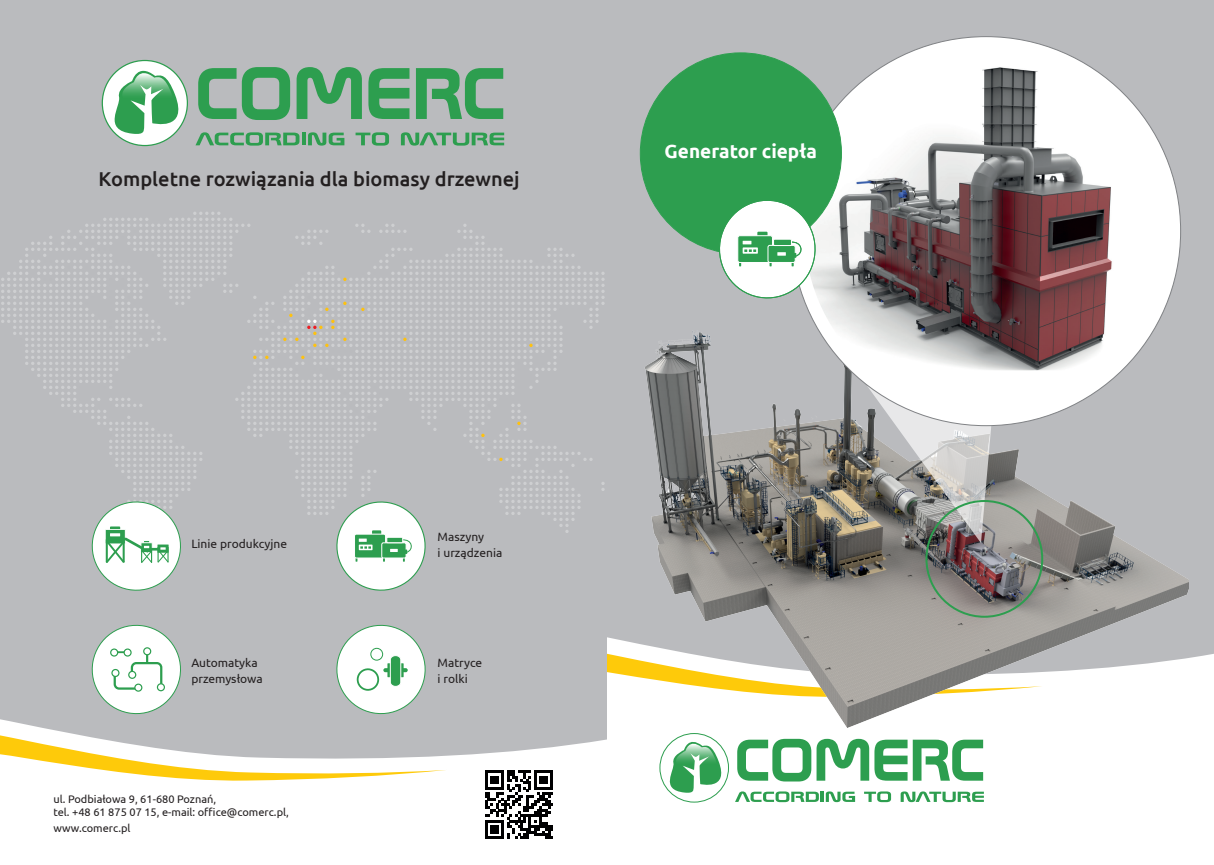
<style>
.page{position:relative;width:1214px;height:865px;background:#fff}
.page>*{position:absolute;margin:0;border:0;box-sizing:border-box;transform-origin:0 0}
.t1{font:500 20px "Ubuntu";color:#231f20}
.t2{font:700 19px "Ubuntu";color:#fff}
.t3{font:12px/16px "Ubuntu";color:#231f20}
.t4{font:11px/13.2px "Ubuntu";color:#231f20}
</style>
<div class="page">
<div style="left:607px;top:0;width:606px;height:853px;background:#babbbe"></div>
<div style="left:607px;top:637px;width:606px;height:216px;background:#fff"></div>
<svg style="left:607px;top:651px;width:10px;height:46px"></svg>
<div style="left:0;top:0;width:607px;height:853px;background:#babbbe"></div>
<svg style="left:0;top:719px;width:618px;height:134px;fill:#fff"></svg>
<svg style="left:0;top:735px;width:447px;height:46px"></svg>
<img style="left:617px;top:331px;width:571px;height:397px">
<svg style="left:658px;top:734px;width:325px;height:68px;background:#abd8b9"></svg>
<svg style="left:866px;top:384px;width:130px;height:159px"></svg>
<div style="left:925px;top:500px;width:118px;height:117px;border:2px solid #2d9e4f;border-radius:50%"></div>
<div style="left:791px;top:37px;width:389px;height:388px;background:#fff;border-radius:50%"></div>
<img style="left:804px;top:53px;width:363px;height:317px">
<svg style="left:639px;top:52px;width:202px;height:250px"></svg>
<div style="left:102px;top:60px;width:85px;height:85px;background:#fff;border-radius:50%"></div>
<svg style="left:101px;top:62px;width:87px;height:73px"></svg>
<svg style="left:198px;top:68px;width:38px;height:51px"></svg>
<svg style="left:242px;top:67px;width:48px;height:53px"></svg>
<svg style="left:296px;top:67px;width:66px;height:52px"></svg>
<svg style="left:368px;top:68px;width:41px;height:51px"></svg>
<svg style="left:416px;top:68px;width:87px;height:51px"></svg>
<svg style="left:195px;top:132px;width:149px;height:14px"></svg>
<svg style="left:355px;top:132px;width:34px;height:14px"></svg>
<svg style="left:401px;top:132px;width:103px;height:14px"></svg>
<div style="left:480px;top:765px;width:78px;height:79px;background:#fff"></div>
<svg style="left:485px;top:770px;width:68px;height:69px"></svg>
<svg style="left:336px;top:624px;width:90px;height:91px"></svg>
<div style="left:370px;top:647px;width:13px;height:14px;border:1px solid #2d9e4f;border-radius:50%"></div>
<svg style="left:91px;top:624px;width:90px;height:91px"></svg>
<div style="left:144px;top:648px;width:7px;height:6px;background:#fff;border-radius:50%"></div>
<div style="left:143px;top:647px;width:8px;height:8px;border:1px solid #2d9e4f;border-radius:50%"></div>
<div style="left:111px;top:649px;width:7px;height:7px;background:#fff;border-radius:50%"></div>
<div style="left:110px;top:648px;width:8px;height:8px;border:1px solid #2d9e4f;border-radius:50%"></div>
<div style="left:124px;top:649px;width:7px;height:7px;background:#fff;border-radius:50%"></div>
<div style="left:123px;top:648px;width:9px;height:8px;border:1px solid #2d9e4f;border-radius:50%"></div>
<div style="left:157px;top:683px;width:7px;height:7px;background:#fff;border-radius:50%"></div>
<div style="left:157px;top:683px;width:8px;height:8px;border:1px solid #2d9e4f;border-radius:50%"></div>
<div style="left:135px;top:684px;width:7px;height:7px;background:#fff;border-radius:50%"></div>
<div style="left:134px;top:683px;width:8px;height:8px;border:1px solid #2d9e4f;border-radius:50%"></div>
<div style="left:112px;top:669px;width:7px;height:7px;background:#fff;border-radius:50%"></div>
<div style="left:111px;top:669px;width:8px;height:8px;border:1px solid #2d9e4f;border-radius:50%"></div>
<svg style="left:129px;top:671px;width:7px;height:7px"></svg>
<div style="left:128px;top:670px;width:8px;height:9px;border:1px solid #2d9e4f;border-radius:50%"></div>
<svg style="left:1px;top:212px;width:603px;height:379px"></svg>
<h1 class="t1" style="left:98px;top:166px;width:423px">Kompletne rozwiązania dla biomasy drzewnej</h1>
<p class="t3" style="left:191px;top:535px;width:97px">Linie produkcyjne</p>
<p class="t3" style="left:437px;top:528px;width:66px">Maszyny<br>i urządzenia</p>
<p class="t3" style="left:191px;top:654px;width:73px">Automatyka przemysłowa</p>
<p class="t4" style="left:53px;top:792px;width:237px">ul. Podbiałowa 9, 61-680 Poznań,<br>tel. +48 61 875 07 15, e-mail: office@comerc.pl,</p>
<p class="t4" style="left:53px;top:821px;width:79px">www.comerc.pl</p>
<p class="t3" style="left:437px;top:654px;width:46px">Matryce i rolki</p>
<h2 class="t2" style="left:664px;top:140px;width:154px">Generator ciepła</h2>
</div>
